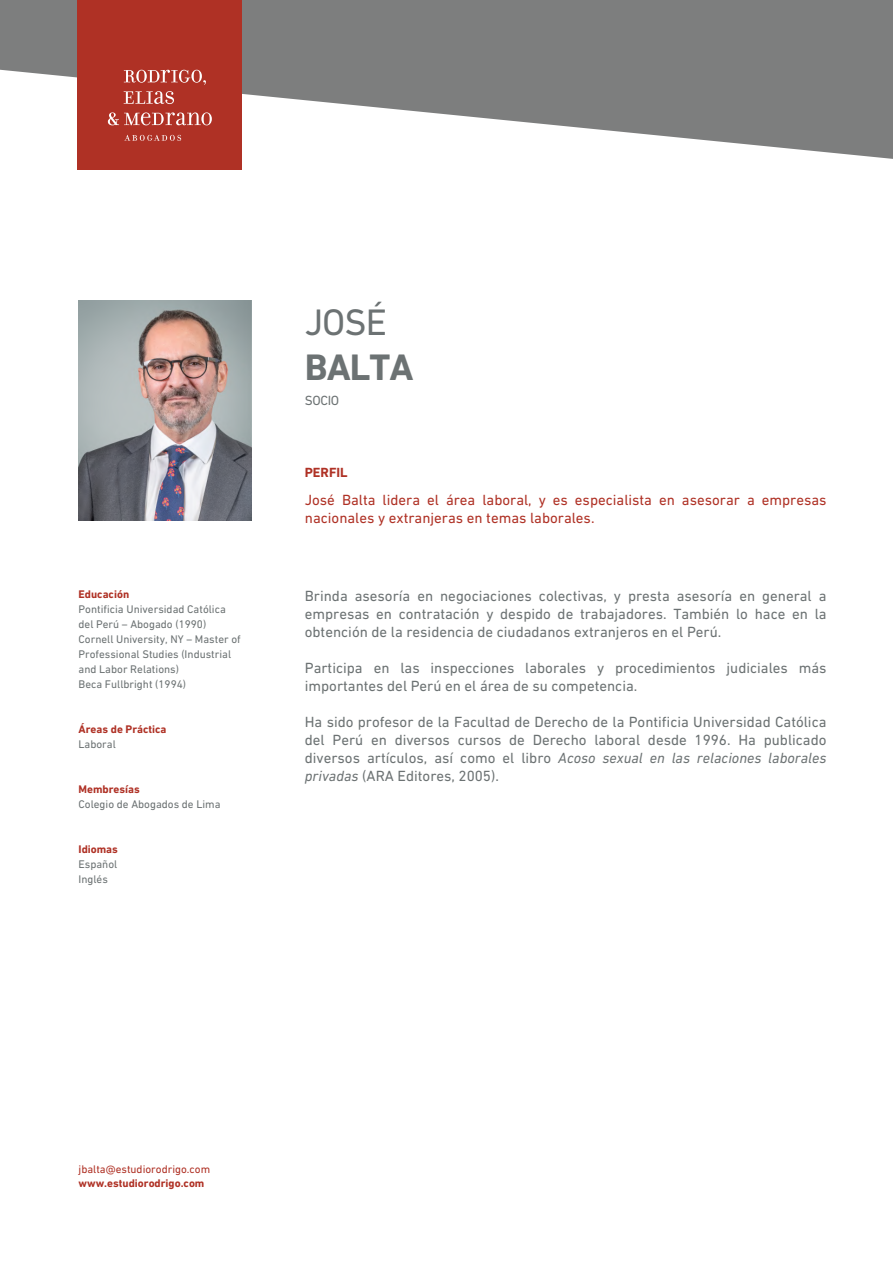
<style>
.page{position:relative;width:893px;height:1263px;background:#fff}
.page>*{position:absolute;margin:0;border:0;box-sizing:border-box;transform-origin:0 0}
.t1{font:700 37.5px "DIN Next LT Pro";letter-spacing:-.025em;color:#6c7273}
.t2{font:37.5px "DIN Next LT Pro";color:#6c7273}
.t3{font:15px/18px "DIN Next LT Pro";color:#6c7273;text-align:justify}
.t4{font:15px/18px "DIN Next LT Pro";color:#af3125}
.t5{font:700 13.5px "DIN Next LT Pro";color:#af3125}
.t6{font:13.5px "DIN Next LT Pro";letter-spacing:-.025em;color:#6d7374}
.t7{font:11.25px/15px "DIN Next LT Pro";color:#6c7273}
.t8{font:700 11.25px "DIN Next LT Pro";color:#af3125}
.t9{font:11.25px "DIN Next LT Pro";color:#af3125}
.s1{font-style:italic}
</style>
<div class="page">
<svg style="left:0;top:0;width:893px;height:159px;fill:#7d7e7e"></svg>
<img style="left:78px;top:300px;width:173px;height:221px">
<div style="left:77px;top:0;width:165px;height:169px;background:#af3125"></div>
<svg style="left:124px;top:70px;width:82px;height:15px"></svg>
<svg style="left:124px;top:91px;width:50px;height:13px"></svg>
<svg style="left:108px;top:112px;width:104px;height:13px"></svg>
<svg style="left:124px;top:135px;width:57px;height:6px"></svg>
<p class="t8" style="left:79px;top:588px;width:52px">Educación</p>
<p class="t7" style="left:79px;top:602px;width:164px">Pontificia Universidad Católica del Perú – Abogado (1990)<br>Cornell University, NY – Master of<br>Professional Studies (Industrial and Labor Relations)<br>Beca Fullbright (1994)</p>
<p class="t8" style="left:79px;top:723px;width:90px">Áreas de Práctica</p>
<p class="t7" style="left:79px;top:737px;width:39px">Laboral</p>
<p class="t8" style="left:79px;top:783px;width:63px">Membresías</p>
<p class="t7" style="left:79px;top:797px;width:144px">Colegio de Abogados de Lima</p>
<p class="t8" style="left:79px;top:843px;width:41px">Idiomas</p>
<p class="t7" style="left:79px;top:857px;width:40px">Español<br>Inglés</p>
<h1 class="t2" style="left:305px;top:301px;width:84px">JOSÉ</h1>
<h1 class="t1" style="left:305px;top:345px;width:110px">BALTA</h1>
<p class="t6" style="left:305px;top:392px;width:36px">SOCIO</p>
<p class="t5" style="left:305px;top:464px;width:44px">PERFIL</p>
<p class="t4" style="left:305px;top:490px;width:523px">José Balta lidera el área laboral, y es especialista en asesorar a empresas nacionales y extranjeras en temas laborales.</p>
<p class="t3" style="left:305px;top:587px;width:523px">Brinda asesoría en negociaciones colectivas, y presta asesoría en general a empresas en contratación y despido de trabajadores. También lo hace en la obtención de la residencia de ciudadanos extranjeros en el Perú.</p>
<p class="t3" style="left:305px;top:659px;width:523px">Participa en las inspecciones laborales y procedimientos judiciales más importantes del Perú en el área de su competencia.</p>
<p class="t3" style="left:305px;top:713px;width:523px">Ha sido profesor de la Facultad de Derecho de la Pontificia Universidad Católica del Perú en diversos cursos de Derecho laboral desde 1996. Ha publicado diversos artículos, así como el libro <span class="s1">Acoso sexual en las relaciones laborales privadas</span> (ARA Editores, 2005).</p>
<p class="t9" style="left:79px;top:1163px;width:133px">jbalta@estudiorodrigo.com</p>
<p class="t8" style="left:79px;top:1176px;width:127px">www.estudiorodrigo.com</p>
</div>
